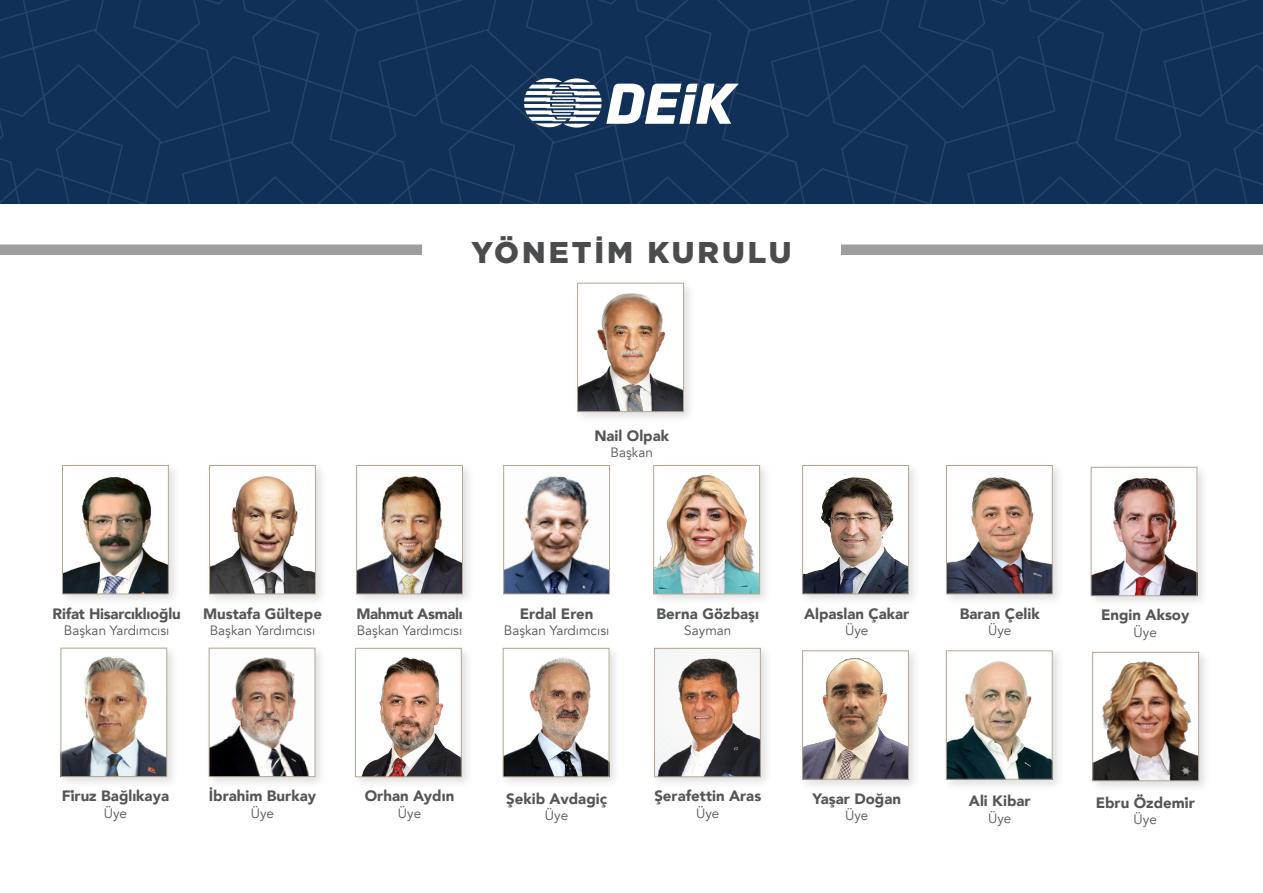
<style>
.page{position:relative;width:1263px;height:893px;background:#fff}
.page>*{position:absolute;margin:0;border:0;box-sizing:border-box;transform-origin:0 0}
.t1{font:900 30px "Gotham";letter-spacing:.1em;color:#4b4c4d}
.t2{font:900 15px "Avenir";color:#545557}
.t3{font:900 15px "Avenir";letter-spacing:-.02em;color:#545557}
.t4{font:13.5px "Avenir";color:#545557}
</style>
<div class="page">
<div style="left:0;top:0;width:1262px;height:204px;background:#103057"></div>
<svg style="left:1262px;top:0;width:1px;height:204px"></svg>
<svg style="left:524px;top:78px;width:215px;height:50px"></svg>
<div style="left:0;top:244px;width:1263px;height:11px;background:#9e9e9f"></div>
<div style="left:422px;top:206px;width:419px;height:91px;background:#fff"></div>
<div style="left:573px;top:279px;width:123px;height:145px;background:#231f20;opacity:.14"></div>
<img style="left:579px;top:285px;width:103px;height:125px">
<div style="left:577px;top:283px;width:107px;height:129px;border:1px solid #b3a593"></div>
<div style="left:650px;top:644px;width:123px;height:145px;background:#231f20;opacity:.14"></div>
<img style="left:656px;top:650px;width:102px;height:125px">
<div style="left:654px;top:648px;width:106px;height:129px;border:1px solid #b3a593"></div>
<div style="left:942px;top:461px;width:123px;height:146px;background:#231f20;opacity:.14"></div>
<img style="left:948px;top:467px;width:102px;height:125px">
<div style="left:946px;top:465px;width:106px;height:129px;border:1px solid #b3a593"></div>
<img style="left:505px;top:476px;width:103px;height:116px">
<div style="left:503px;top:465px;width:107px;height:129px;border:1px solid #b3a593"></div>
<div style="left:798px;top:647px;width:123px;height:145px;background:#231f20;opacity:.14"></div>
<img style="left:804px;top:653px;width:103px;height:124px">
<div style="left:802px;top:651px;width:107px;height:128px;border:1px solid #b3a593"></div>
<div style="left:205px;top:461px;width:123px;height:146px;background:#231f20;opacity:.14"></div>
<img style="left:211px;top:467px;width:103px;height:125px">
<div style="left:209px;top:465px;width:107px;height:129px;border:1px solid #b3a593"></div>
<div style="left:205px;top:644px;width:122px;height:145px;background:#231f20;opacity:.14"></div>
<img style="left:211px;top:650px;width:102px;height:125px">
<div style="left:209px;top:648px;width:106px;height:129px;border:1px solid #b3a593"></div>
<div style="left:58px;top:461px;width:123px;height:146px;background:#231f20;opacity:.14"></div>
<img style="left:64px;top:467px;width:103px;height:125px">
<div style="left:62px;top:465px;width:107px;height:129px;border:1px solid #b3a593"></div>
<div style="left:57px;top:644px;width:122px;height:145px;background:#231f20;opacity:.14"></div>
<img style="left:63px;top:652px;width:102px;height:123px">
<div style="left:61px;top:648px;width:106px;height:129px;border:1px solid #b3a593"></div>
<div style="left:649px;top:461px;width:123px;height:146px;background:#231f20;opacity:.14"></div>
<img style="left:655px;top:467px;width:103px;height:125px">
<div style="left:653px;top:465px;width:107px;height:129px;border:1px solid #b3a593"></div>
<div style="left:798px;top:461px;width:123px;height:146px;background:#231f20;opacity:.14"></div>
<img style="left:804px;top:467px;width:103px;height:125px">
<div style="left:802px;top:465px;width:107px;height:129px;border:1px solid #b3a593"></div>
<div style="left:352px;top:461px;width:123px;height:146px;background:#231f20;opacity:.14"></div>
<img style="left:358px;top:467px;width:103px;height:125px">
<div style="left:356px;top:465px;width:107px;height:129px;border:1px solid #b3a593"></div>
<div style="left:351px;top:644px;width:123px;height:145px;background:#231f20;opacity:.14"></div>
<div style="left:355px;top:648px;width:106px;height:129px;background:#fff"></div>
<img style="left:362px;top:657px;width:97px;height:118px">
<div style="left:355px;top:648px;width:106px;height:129px;border:1px solid #b3a593"></div>
<div style="left:1087px;top:463px;width:122px;height:145px;background:#231f20;opacity:.14"></div>
<img style="left:1093px;top:469px;width:102px;height:125px">
<div style="left:1091px;top:467px;width:106px;height:129px;border:1px solid #b3a593"></div>
<div style="left:499px;top:644px;width:123px;height:145px;background:#231f20;opacity:.14"></div>
<img style="left:505px;top:650px;width:102px;height:125px">
<div style="left:503px;top:648px;width:106px;height:129px;border:1px solid #b3a593"></div>
<div style="left:942px;top:647px;width:123px;height:145px;background:#231f20;opacity:.14"></div>
<img style="left:948px;top:653px;width:102px;height:124px">
<div style="left:1088px;top:648px;width:123px;height:145px;background:#231f20;opacity:.15"></div>
<img style="left:1094px;top:654px;width:103px;height:125px">
<div style="left:1092px;top:652px;width:107px;height:129px;border:1px solid #b3a593"></div>
<p class="t1" style="left:471px;top:232px;width:322px">YÖNETİM KURULU</p>
<p class="t2" style="left:594px;top:423px;width:76px">Nail Olpak</p>
<p class="t4" style="left:611px;top:445px;width:44px">Başkan</p>
<p class="t2" style="left:53px;top:600px;width:129px">Rifat Hisarcıklıoğlu</p>
<p class="t4" style="left:64px;top:622px;width:107px">Başkan Yardımcısı</p>
<p class="t2" style="left:203px;top:600px;width:120px">Mustafa Gültepe</p>
<p class="t4" style="left:210px;top:622px;width:107px">Başkan Yardımcısı</p>
<p class="t3" style="left:356px;top:600px;width:108px">Mahmut Asmalı</p>
<p class="t4" style="left:357px;top:622px;width:107px">Başkan Yardımcısı</p>
<p class="t2" style="left:520px;top:600px;width:75px">Erdal Eren</p>
<p class="t4" style="left:504px;top:622px;width:107px">Başkan Yardımcısı</p>
<p class="t2" style="left:657px;top:600px;width:104px">Berna Gözbaşı</p>
<p class="t4" style="left:684px;top:622px;width:49px">Sayman</p>
<p class="t2" style="left:804px;top:600px;width:107px">Alpaslan Çakar</p>
<p class="t4" style="left:845px;top:622px;width:25px">Üye</p>
<p class="t2" style="left:960px;top:600px;width:82px">Baran Çelik</p>
<p class="t4" style="left:988px;top:622px;width:25px">Üye</p>
<p class="t2" style="left:1101px;top:602px;width:90px">Engin Aksoy</p>
<p class="t4" style="left:1133px;top:624px;width:25px">Üye</p>
<p class="t2" style="left:62px;top:783px;width:109px">Fi̇ruz Bağlıkaya</p>
<p class="t4" style="left:104px;top:805px;width:25px">Üye</p>
<p class="t2" style="left:209px;top:783px;width:109px">İbrahim Burkay</p>
<p class="t4" style="left:251px;top:805px;width:25px">Üye</p>
<p class="t2" style="left:365px;top:783px;width:91px">Orhan Aydın</p>
<p class="t4" style="left:398px;top:805px;width:25px">Üye</p>
<p class="t2" style="left:506px;top:786px;width:102px">Şekib Avdagiç</p>
<p class="t4" style="left:545px;top:808px;width:25px">Üye</p>
<p class="t2" style="left:654px;top:783px;width:108px">Şerafettin Aras</p>
<p class="t4" style="left:696px;top:805px;width:25px">Üye</p>
<p class="t2" style="left:812px;top:786px;width:90px">Yaşar Doğan</p>
<p class="t4" style="left:845px;top:808px;width:25px">Üye</p>
<p class="t2" style="left:969px;top:788px;width:63px">Ali Kibar</p>
<p class="t4" style="left:988px;top:810px;width:25px">Üye</p>
<p class="t2" style="left:1096px;top:790px;width:101px">Ebru Özdemi̇r</p>
<p class="t4" style="left:1133px;top:812px;width:25px">Üye</p>
</div>
